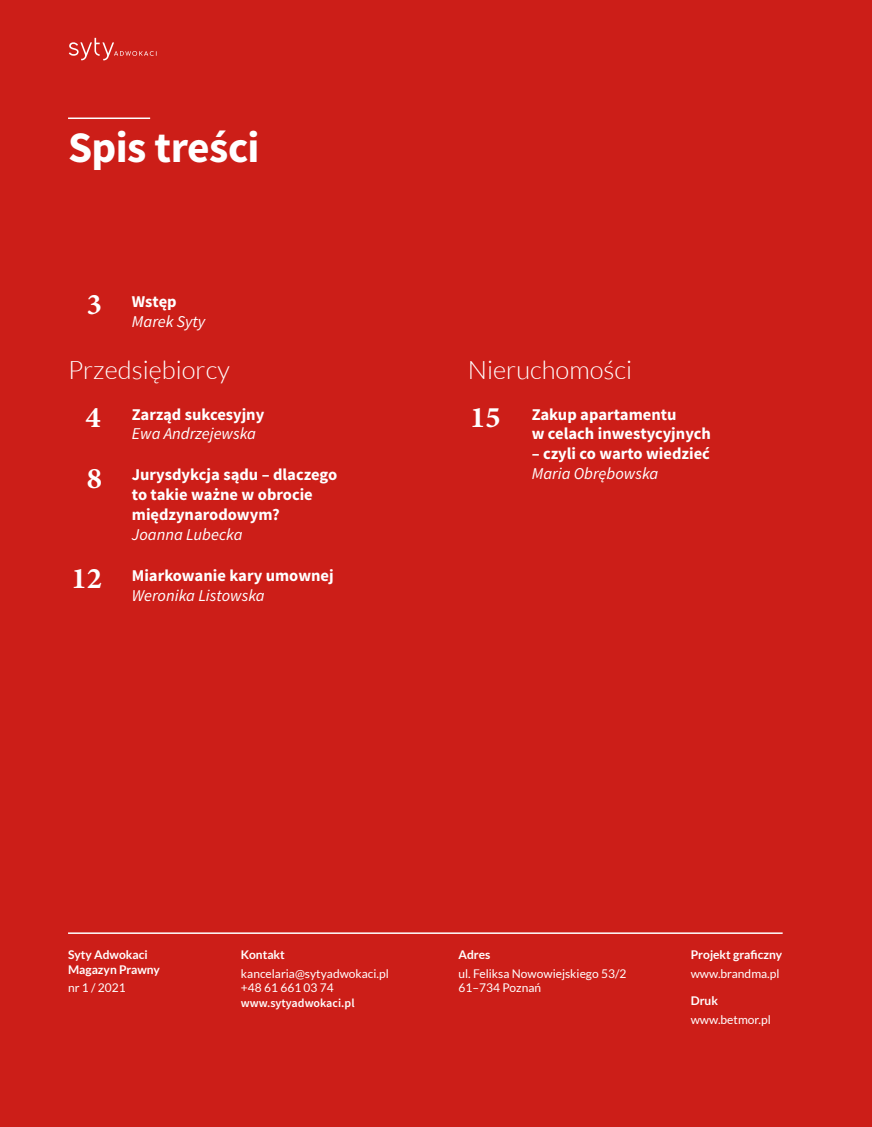
<style>
.page{position:relative;width:872px;height:1127px;background:#cc1e18}
.page>*{position:absolute;margin:0;border:0;box-sizing:border-box;transform-origin:0 0}
.t1{font:700 43.5px "Source Sans Pro";letter-spacing:-.015em;color:#fff}
.t2{font:30px "Minion Variable Concept";color:#fff}
.t3{font:300 25.5px "Lato";color:#fff}
.t4{font:700 16.5px/19.8px "Source Sans Pro";color:#fff}
.t5{font:italic 16.5px "Source Sans Pro";color:#fff}
.t6{font:12px/14.4px "Lato";color:#fff}
.t7{font:700 12px/14.4px "Lato";color:#fff}
.t8{font:600 12px "Source Sans Pro";color:#fff}
</style>
<div class="page">
<hr style="left:68px;top:932px;width:714px;height:2px;background:#fff">
<hr style="left:68px;top:118px;width:82px;height:1px;background:#fff">
<svg style="left:69px;top:38px;width:88px;height:22px"></svg>
<h1 class="t1" style="left:68px;top:120px;width:193px">Spis treści</h1>
<h2 class="t2" style="left:87px;top:283px;width:17px">3</h2>
<p class="t4" style="left:132px;top:292px;width:46px">Wstęp</p>
<p class="t5" style="left:132px;top:311px;width:75px">Marek Syty</p>
<h3 class="t3" style="left:68px;top:356px;width:163px">Przedsiębiorcy</h3>
<p class="t4" style="left:132px;top:405px;width:134px">Zarząd sukcesyjny</p>
<p class="t5" style="left:132px;top:424px;width:126px">Ewa Andrzejewska</p>
<p class="t4" style="left:132px;top:466px;width:207px">Jurysdykcja sądu – dlaczego to takie ważne w obrocie międzynarodowym?</p>
<p class="t5" style="left:132px;top:524px;width:112px">Joanna Lubecka</p>
<p class="t4" style="left:132px;top:566px;width:203px">Miarkowanie kary umownej</p>
<p class="t5" style="left:132px;top:585px;width:134px">Weronika Listowska</p>
<h3 class="t3" style="left:468px;top:356px;width:166px">Nieruchomości</h3>
<p class="t4" style="left:531px;top:405px;width:181px">Zakup apartamentu<br>w celach inwestycyjnych</p>
<p class="t4" style="left:531px;top:444px;width:180px">– czyli co warto wiedzieć</p>
<p class="t5" style="left:531px;top:463px;width:128px">Maria Obrębowska</p>
<h2 class="t2" style="left:86px;top:397px;width:17px">4</h2>
<h2 class="t2" style="left:470px;top:397px;width:32px">15</h2>
<h2 class="t2" style="left:87px;top:457px;width:17px">8</h2>
<h2 class="t2" style="left:72px;top:558px;width:32px">12</h2>
<p class="t7" style="left:68px;top:947px;width:93px">Syty Adwokaci<br>Magazyn Prawny</p>
<p class="t6" style="left:68px;top:981px;width:59px">nr 1 / 2021</p>
<p class="t7" style="left:241px;top:947px;width:45px">Kontakt</p>
<p class="t6" style="left:241px;top:966px;width:149px">kancelaria@sytyadwokaci.pl +48 61 661 03 74</p>
<p class="t8" style="left:241px;top:995px;width:115px">www.sytyadwokaci.pl</p>
<p class="t7" style="left:458px;top:947px;width:33px">Adres</p>
<p class="t6" style="left:458px;top:966px;width:169px">ul. Feliksa Nowowiejskiego 53/2<br>61–734 Poznań</p>
<p class="t7" style="left:691px;top:947px;width:93px">Projekt graficzny</p>
<p class="t6" style="left:691px;top:966px;width:90px">www.brandma.pl</p>
<p class="t7" style="left:691px;top:993px;width:29px">Druk</p>
<p class="t6" style="left:691px;top:1012px;width:82px">www.betmor.pl</p>
</div>
